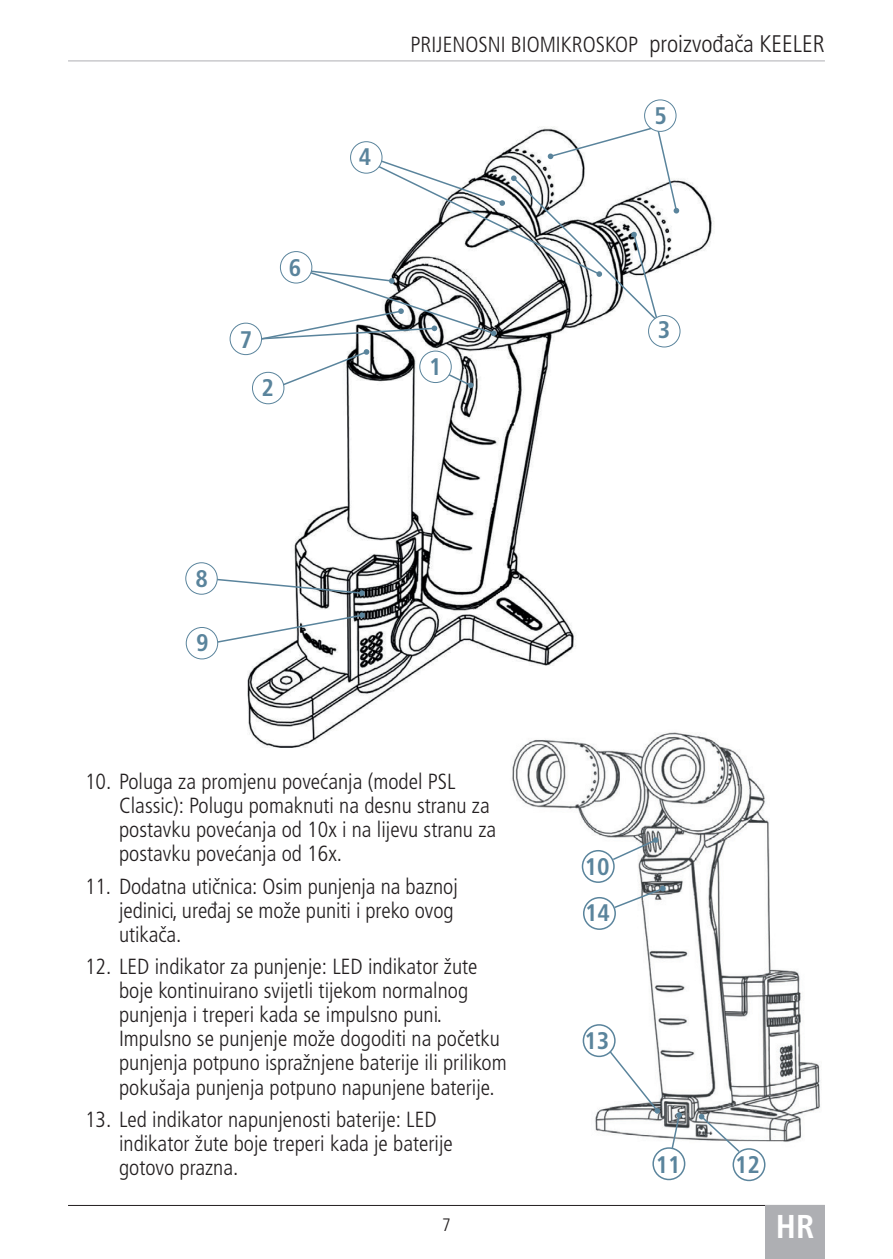
<style>
.page{position:relative;width:893px;height:1259px;background:#fff}
.page>*{position:absolute;margin:0;border:0;box-sizing:border-box;transform-origin:0 0}
.t1{font:700 condensed 33px "Frutiger LT Pro";color:#fff}
.t2{font:700 condensed 24px "Frutiger LT Pro";color:#5a849c}
.t3{font:300 condensed 21.9px/24px "Frutiger LT Pro";color:#231f20}
.t4{font:300 condensed 18px "Frutiger LT Pro";color:#231f20}
.s1{font-size:24px}
</style>
<div class="page">
<hr style="left:68px;top:1205px;width:757px;height:1px;background:#231f20">
<div style="left:765px;top:1205px;width:60px;height:54px;background:#aeafb3"></div>
<hr style="left:68px;top:60px;width:757px;height:1px;background:#aeafb3">
<img style="left:247px;top:180px;width:467px;height:567px">
<svg style="left:445px;top:372px;width:28px;height:15px"></svg>
<svg style="left:467px;top:382px;width:7px;height:6px"></svg>
<svg style="left:281px;top:350px;width:88px;height:37px"></svg>
<svg style="left:363px;top:349px;width:7px;height:6px"></svg>
<svg style="left:258px;top:126px;width:421px;height:215px"></svg>
<svg style="left:213px;top:577px;width:152px;height:19px"></svg>
<svg style="left:214px;top:612px;width:151px;height:32px"></svg>
<div style="left:649px;top:315px;width:31px;height:32px;background:#fff;border-radius:50%"></div>
<div style="left:648px;top:315px;width:32px;height:32px;border:1px solid #5a849c;border-radius:50%"></div>
<div style="left:645px;top:100px;width:31px;height:31px;background:#fff;border-radius:50%"></div>
<div style="left:644px;top:99px;width:32px;height:33px;border:1px solid #5a849c;border-radius:50%"></div>
<div style="left:351px;top:142px;width:31px;height:31px;background:#fff;border-radius:50%"></div>
<div style="left:350px;top:141px;width:32px;height:33px;border:1px solid #5a849c;border-radius:50%"></div>
<div style="left:280px;top:252px;width:32px;height:31px;background:#fff;border-radius:50%"></div>
<div style="left:280px;top:251px;width:32px;height:32px;border:1px solid #5a849c;border-radius:50%"></div>
<div style="left:230px;top:323px;width:32px;height:32px;background:#fff;border-radius:50%"></div>
<div style="left:230px;top:323px;width:32px;height:32px;border:1px solid #5a849c;border-radius:50%"></div>
<div style="left:252px;top:372px;width:32px;height:32px;background:#fff;border-radius:50%"></div>
<div style="left:252px;top:372px;width:32px;height:32px;border:1px solid #5a849c;border-radius:50%"></div>
<div style="left:420px;top:351px;width:31px;height:31px;background:#fff;border-radius:50%"></div>
<div style="left:419px;top:351px;width:33px;height:32px;border:1px solid #5a849c;border-radius:50%"></div>
<div style="left:186px;top:563px;width:31px;height:31px;background:#fff;border-radius:50%"></div>
<div style="left:185px;top:562px;width:33px;height:32px;border:1px solid #5a849c;border-radius:50%"></div>
<div style="left:186px;top:627px;width:32px;height:32px;background:#fff;border-radius:50%"></div>
<div style="left:186px;top:627px;width:32px;height:32px;border:1px solid #5a849c;border-radius:50%"></div>
<img style="left:508px;top:727px;width:313px;height:425px">
<svg style="left:613px;top:885px;width:53px;height:24px"></svg>
<svg style="left:698px;top:1113px;width:43px;height:40px"></svg>
<svg style="left:670px;top:1112px;width:12px;height:37px"></svg>
<svg style="left:611px;top:838px;width:47px;height:23px"></svg>
<div style="left:652px;top:837px;width:7px;height:6px;background:#5a849c;border-radius:2px"></div>
<svg style="left:608px;top:1049px;width:53px;height:65px"></svg>
<div style="left:584px;top:897px;width:31px;height:32px;background:#fff;border-radius:50%"></div>
<div style="left:583px;top:897px;width:33px;height:33px;border:2px solid #5a849c;border-radius:50%"></div>
<div style="left:583px;top:1025px;width:32px;height:31px;background:#fff;border-radius:50%"></div>
<div style="left:583px;top:1024px;width:33px;height:33px;border:2px solid #5a849c;border-radius:50%"></div>
<div style="left:733px;top:1149px;width:32px;height:31px;background:#fff;border-radius:50%"></div>
<div style="left:732px;top:1148px;width:33px;height:33px;border:2px solid #5a849c;border-radius:50%"></div>
<div style="left:653px;top:1148px;width:32px;height:31px;background:#fff;border-radius:50%"></div>
<div style="left:652px;top:1147px;width:33px;height:33px;border:2px solid #5a849c;border-radius:50%"></div>
<div style="left:582px;top:850px;width:32px;height:32px;background:#fff;border-radius:50%"></div>
<div style="left:582px;top:850px;width:33px;height:33px;border:2px solid #5a849c;border-radius:50%"></div>
<p class="t3" style="left:410px;top:33px;width:416px">PRIJENOSNI BIOMIKROSKOP <span class="s1">proizvođača KEELER</span></p>
<p class="t2" style="left:289px;top:253px;width:14px">6</p>
<p class="t2" style="left:240px;top:325px;width:14px">7</p>
<p class="t2" style="left:262px;top:373px;width:14px">2</p>
<p class="t2" style="left:359px;top:143px;width:14px">4</p>
<p class="t2" style="left:429px;top:352px;width:14px">1</p>
<p class="t2" style="left:195px;top:564px;width:14px">8</p>
<p class="t2" style="left:196px;top:629px;width:14px">9</p>
<p class="t3" style="left:119px;top:770px;width:379px;text-indent:-34px">10. Poluga za promjenu povećanja (model PSL Classic): Polugu pomaknuti na desnu stranu za postavku povećanja od 10x i na lijevu stranu za postavku povećanja od 16x.</p>
<p class="t3" style="left:119px;top:874px;width:340px;text-indent:-34px">11. Dodatna utičnica: Osim punjenja na baznoj jedinici, uređaj se može puniti i preko ovog utikača.</p>
<p class="t3" style="left:119px;top:955px;width:389px;text-indent:-34px">12. LED indikator za punjenje: LED indikator žute boje kontinuirano svijetli tijekom normalnog punjenja i treperi kada se impulsno puni.<br>Impulsno se punjenje može dogoditi na početku punjenja potpuno ispražnjene baterije ili prilikom pokušaja punjenja potpuno napunjene baterije.</p>
<p class="t3" style="left:119px;top:1107px;width:335px;text-indent:-34px">13. Led indikator napunjenosti baterije: LED indikator žute boje treperi kada je baterije gotovo prazna.</p>
<p class="t2" style="left:654px;top:101px;width:14px">5</p>
<p class="t2" style="left:658px;top:316px;width:14px">3</p>
<p class="t2" style="left:585px;top:852px;width:26px">10</p>
<p class="t2" style="left:585px;top:898px;width:26px">14</p>
<p class="t2" style="left:584px;top:1026px;width:26px">13</p>
<p class="t2" style="left:656px;top:1150px;width:26px">11</p>
<p class="t2" style="left:735px;top:1150px;width:26px">12</p>
<p class="t4" style="left:442px;top:1214px;width:10px">7</p>
<h1 class="t1" style="left:776px;top:1207px;width:40px">HR</h1>
</div>
